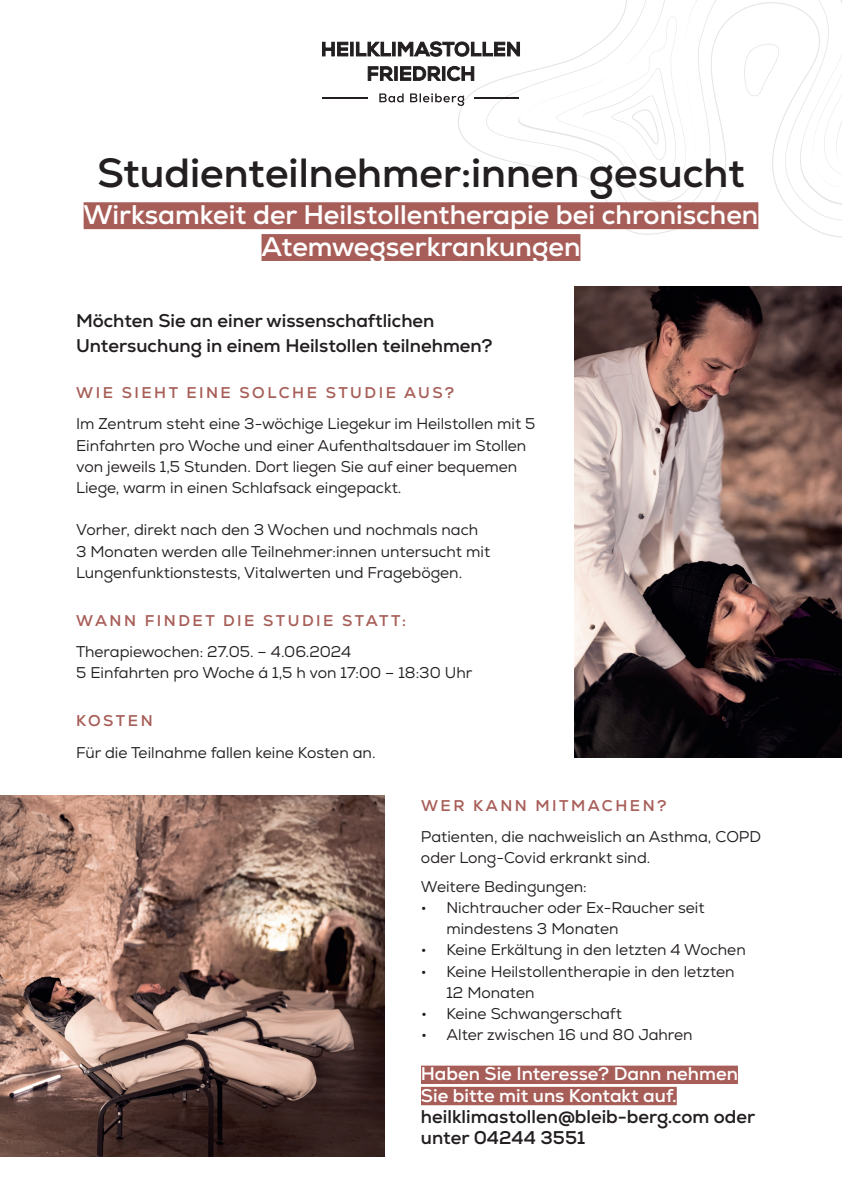
<style>
.page{position:relative;width:842px;height:1191px;background:#fff}
.page>*{position:absolute;margin:0;border:0;box-sizing:border-box;transform-origin:0 0}
.t1{font:700 40.7px "Nexa";color:#231f20}
.t2{font:700 26.9px/31.8px "Nexa";color:#fff;text-align:center}
.t3{font:700 18.4px/25.5px "Nexa";color:#231f20}
.t4{font:700 18.4px/21.2px "Nexa";color:#fff}
.t5{font:15.6px/21.2px "Nexa";color:#231f20}
.t6{font:700 15.6px "Nexa";letter-spacing:.16em;color:#a85e58}
</style>
<div class="page">
<svg style="left:456px;top:0;width:386px;height:243px"></svg>
<div style="left:421px;top:1065px;width:317px;height:19px;background:#a85e58"></div>
<div style="left:421px;top:1086px;width:256px;height:19px;background:#a85e58"></div>
<img style="left:0;top:795px;width:385px;height:361px">
<img style="left:574px;top:286px;width:268px;height:471px">
<div style="left:84px;top:202px;width:674px;height:27px;background:#a85e58"></div>
<div style="left:262px;top:234px;width:318px;height:27px;background:#a85e58"></div>
<svg style="left:368px;top:66px;width:106px;height:15px"></svg>
<svg style="left:322px;top:42px;width:198px;height:14px"></svg>
<hr style="left:322px;top:98px;width:46px;height:1px;background:#231f20">
<hr style="left:474px;top:98px;width:45px;height:1px;background:#231f20">
<svg style="left:379px;top:93px;width:85px;height:13px"></svg>
<h1 class="t1" style="left:97px;top:147px;width:649px">Studienteilnehmer:innen gesucht</h1>
<h2 class="t2" style="left:84px;top:199px;width:676px">Wirksamkeit der Heilstollentherapie bei chronischen<br>Atemwegserkrankungen</h2>
<p class="t3" style="left:76px;top:308px;width:418px">Möchten Sie an einer wissenschaftlichen<br>Untersuchung in einem Heilstollen teilnehmen?</p>
<p class="t6" style="left:76px;top:383px;width:379px">WIE SIEHT EINE SOLCHE STUDIE AUS?</p>
<p class="t5" style="left:76px;top:413px;width:461px">Im Zentrum steht eine 3-wöchige Liegekur im Heilstollen mit 5<br>Einfahrten pro Woche und einer Aufenthaltsdauer im Stollen von jeweils 1,5 Stunden. Dort liegen Sie auf einer bequemen Liege, warm in einen Schlafsack eingepackt.</p>
<p class="t5" style="left:76px;top:519px;width:416px">Vorher, direkt nach den 3 Wochen und nochmals nach<br>3 Monaten werden alle Teilnehmer:innen untersucht mit<br>Lungenfunktionstests, Vitalwerten und Fragebögen.</p>
<p class="t6" style="left:76px;top:610px;width:331px">WANN FINDET DIE STUDIE STATT:</p>
<p class="t5" style="left:76px;top:641px;width:398px">Therapiewochen: 27.05. – 4.06.2024<br>5 Einfahrten pro Woche á 1,5 h von 17:00 – 18:30 Uhr</p>
<p class="t6" style="left:76px;top:711px;width:78px">KOSTEN</p>
<p class="t5" style="left:76px;top:742px;width:301px">Für die Teilnahme fallen keine Kosten an.</p>
<p class="t6" style="left:421px;top:795px;width:247px">WER KANN MITMACHEN?</p>
<p class="t5" style="left:421px;top:826px;width:342px">Patienten, die nachweislich an Asthma, COPD oder Long-Covid erkrankt sind.</p>
<p class="t5" style="left:421px;top:876px;width:167px">Weitere Bedingungen:</p>
<p class="t5" style="left:446px;top:897px;width:260px;text-indent:-25px">• Nichtraucher oder Ex-Raucher seit mindestens 3 Monaten</p>
<p class="t5" style="left:421px;top:939px;width:326px">• Keine Erkältung in den letzten 4 Wochen</p>
<p class="t5" style="left:446px;top:960px;width:290px;text-indent:-25px">• Keine Heilstollentherapie in den letzten<br>12 Monaten</p>
<p class="t5" style="left:421px;top:1003px;width:202px">• Keine Schwangerschaft</p>
<p class="t5" style="left:421px;top:1024px;width:273px">• Alter zwischen 16 und 80 Jahren</p>
<p class="t4" style="left:421px;top:1063px;width:318px">Haben Sie Interesse? Dann nehmen<br>Sie bitte mit uns Kontakt auf.</p>
<p class="t3" style="left:421px;top:1106px;width:336px;line-height:21.2px">heilklimastollen@bleib-berg.com oder unter 04244 3551</p>
</div>
